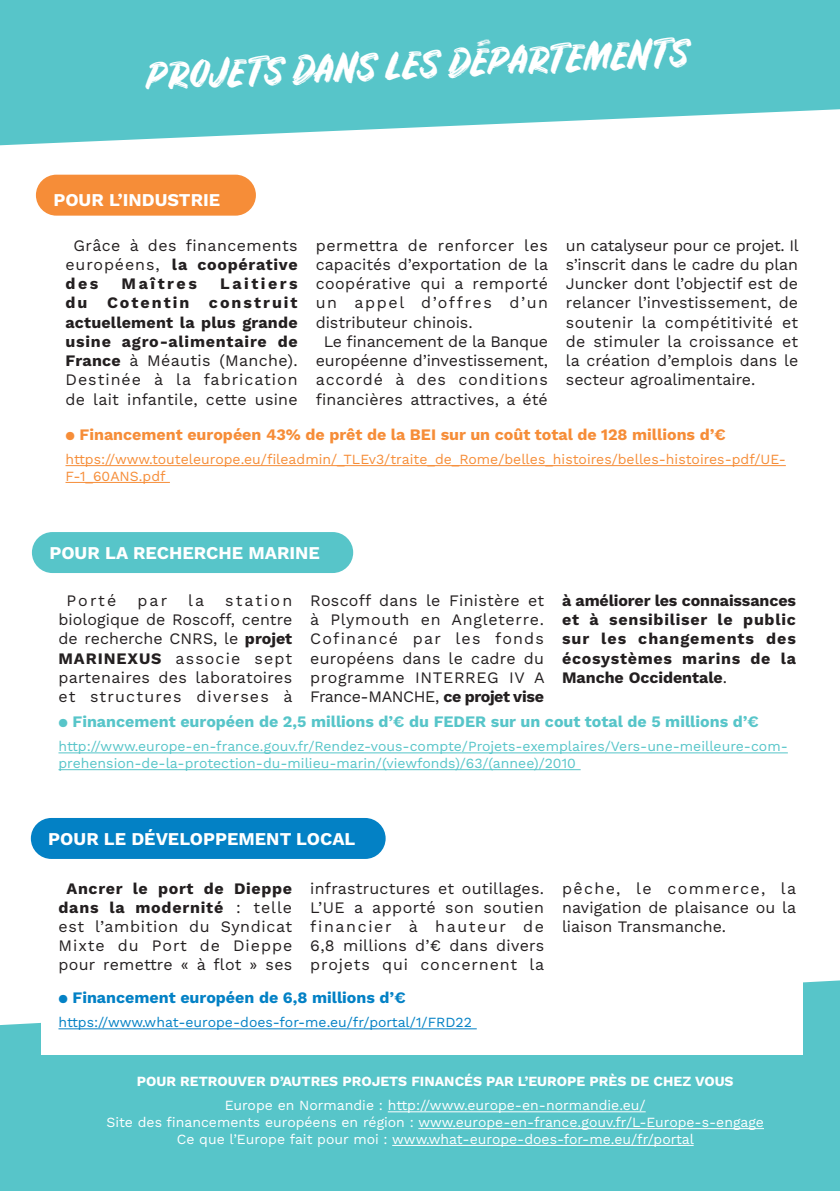
<style>
.page{position:relative;width:840px;height:1191px;background:#fff}
.page>*{position:absolute;margin:0;border:0;box-sizing:border-box;transform-origin:0 0}
.t1{font:36px "Rustico";color:#fff}
.t2{font:700 18px "Work Sans";color:#fff}
.t3{font:16px/19.2px "Work Sans";letter-spacing:.015em;color:#231f20;text-align:justify}
.t4{font:700 16px/19.2px "Work Sans";letter-spacing:.045em;color:#231f20;text-align:justify}
.t5{font:16px/19.2px "Work Sans";letter-spacing:.04em;color:#231f20;text-align:center}
.t6{font:700 16px "Work Sans";color:#57c5c9}
.t7{font:700 16px "Work Sans";color:#f68d38}
.t8{font:16px "Work Sans";letter-spacing:-.005em;color:#231f20}
.t9{font:700 16px "Work Sans";color:#0381c5}
.t10{font:16px "Work Sans";letter-spacing:.035em;color:#231f20}
.t11{font:16px "Work Sans";letter-spacing:-.01em;color:#231f20}
.t12{font:16px "Work Sans";letter-spacing:.055em;color:#231f20}
.t13{font:16px "Work Sans";letter-spacing:.1em;color:#231f20}
.t14{font:14px/16.8px "Work Sans";color:#fff;text-align:center}
.t15{font:14px/16.8px "Work Sans";color:#57c5c9}
.t16{font:14px/16.8px "Work Sans";color:#f68d38}
.t17{font:700 14px "Work Sans";color:#fff}
.t18{font:14px "Work Sans";color:#0381c5}
.s1{font-weight:700}
.s2{font-weight:400}
</style>
<div class="page">
<div style="left:0;top:980px;width:839px;height:211px;background:#57c5c9"></div>
<div style="left:41px;top:872px;width:760px;height:182px;background:#fff"></div>
<svg style="left:0;top:0;width:839px;height:145px;background:#6bcccf"></svg>
<hr style="left:387px;top:1111px;width:258px;height:1px;background:#fff">
<hr style="left:418px;top:1128px;width:345px;height:1px;background:#fff">
<hr style="left:392px;top:1145px;width:301px;height:1px;background:#fff">
<hr style="left:58px;top:1028px;width:418px;height:1px;background:#0381c5">
<hr style="left:58px;top:752px;width:729px;height:1px;background:#57c5c9">
<hr style="left:58px;top:769px;width:522px;height:1px;background:#57c5c9">
<hr style="left:65px;top:465px;width:720px;height:1px;background:#f68d38">
<hr style="left:65px;top:482px;width:105px;height:1px;background:#f68d38">
<img style="left:474px;top:36px;width:21px;height:12px">
<div style="left:36px;top:175px;width:220px;height:41px;background:#f68d38;border-radius:20px"></div>
<div style="left:32px;top:532px;width:321px;height:41px;background:#57c5c9;border-radius:20px"></div>
<div style="left:31px;top:818px;width:354px;height:41px;background:#0381c5;border-radius:20px"></div>
<h1 class="t1" style="left:146px;top:57px;width:543px;rotate:-3deg">projets dans les departements</h1>
<p class="t2" style="left:53px;top:186px;width:26px">Pour</p>
<p class="t2" style="left:109px;top:186px;width:26px">l’indus</p>
<p class="t2" style="left:179px;top:186px;width:22px">trie</p>
<p class="t3" style="left:65px;top:235px;width:233px;text-indent:8px">Grâce à des financements européens, <span class="s1">la coopérative des</span></p>
<p class="t4" style="left:122px;top:274px;width:77px">Maîtres</p>
<p class="t4" style="left:65px;top:274px;width:234px;text-indent:154px">Laitiers du Cotentin construit actuellement la plus grande usine agro-alimentaire de France <span class="s2">à Méautis (Manche).<br>Destinée à la fabrication de lait infantile, cette usine</span></p>
<p class="t10" style="left:315px;top:233px;width:233px">permettra de renforcer les</p>
<p class="t3" style="left:315px;top:254px;width:234px">capacités d’exportation de la</p>
<p class="t3" style="left:315px;top:273px;width:233px">coopérative qui a remporté</p>
<p class="t13" style="left:315px;top:291px;width:234px">un appel d’offres d’un</p>
<p class="t8" style="left:315px;top:310px;width:158px">distributeur chinois.</p>
<p class="t11" style="left:323px;top:329px;width:225px">Le financement de la Banque</p>
<p class="t8" style="left:315px;top:348px;width:234px">européenne d’investissement,</p>
<p class="t12" style="left:315px;top:368px;width:233px">accordé à des conditions</p>
<p class="t3" style="left:315px;top:389px;width:233px">financières attractives, a été</p>
<p class="t3" style="left:565px;top:235px;width:234px">un catalyseur pour ce projet. Il s’inscrit dans le cadre du plan Juncker dont l’objectif est de relancer l’investissement, de soutenir la compétitivité et de stimuler la croissance et la création d’emplois dans le secteur agroalimentaire.</p>
<p class="t7" style="left:65px;top:422px;width:661px">⚫ Financement européen 43% de prêt de la BEI sur un coût total de 128 millions d’€</p>
<p class="t16" style="left:65px;top:450px;width:721px">https://www.touteleurope.eu/fileadmin/_TLEv3/traite_de_Rome/belles_histoires/belles-histoires-pdf/UE-<br>F-1_60ANS.pdf</p>
<p class="t2" style="left:49px;top:539px;width:26px">Pour</p>
<p class="t2" style="left:105px;top:539px;width:41px">la recherche</p>
<p class="t2" style="left:248px;top:539px;width:13px">marine</p>
<p class="t3" style="left:66px;top:590px;width:51px">Porté</p>
<p class="t3" style="left:137px;top:590px;width:31px">par</p>
<p class="t3" style="left:188px;top:590px;width:18px">la</p>
<p class="t3" style="left:58px;top:590px;width:235px;text-indent:166px">station biologique de Roscoff, centre de recherche CNRS, le <span class="s1">projet MARINEXUS</span> associe sept partenaires des laboratoires et structures diverses à</p>
<p class="t3" style="left:310px;top:590px;width:236px">Roscoff dans le Finistère et à Plymouth en Angleterre.<br>Cofinancé par les fonds européens dans le cadre du programme INTERREG IV A France-MANCHE, <span class="s1">ce projet vise</span></p>
<p class="t4" style="left:561px;top:590px;width:235px">à améliorer les connaissances et à sensibiliser le public sur les changements des écosystèmes marins de la Manche Occidentale<span class="s2">.</span></p>
<p class="t6" style="left:58px;top:710px;width:701px">⚫ Financement européen de 2,5 millions d’€ du FEDER sur un cout total de 5 millions d’€</p>
<p class="t15" style="left:58px;top:737px;width:730px">http://www.europe-en-france.gouv.fr/Rendez-vous-compte/Projets-exemplaires/Vers-une-meilleure-com&shy;prehension-de-la-protection-du-milieu-marin/(viewfonds)/63/(annee)/2010</p>
<p class="t2" style="left:48px;top:825px;width:26px">Pour</p>
<p class="t2" style="left:104px;top:825px;width:41px">le développemen</p>
<p class="t2" style="left:279px;top:825px;width:30px">t local</p>
<p class="t5" style="left:58px;top:878px;width:235px"><span class="s1">Ancrer le port de Dieppe dans la modernité</span> : telle est l’ambition du Syndicat<br>Mixte du Port de Dieppe pour remettre « à flot » ses</p>
<p class="t3" style="left:310px;top:878px;width:235px">infrastructures et outillages.<br>L’UE a apporté son soutien financier à hauteur de 6,8 millions d’€ dans divers projets qui concernent la</p>
<p class="t3" style="left:561px;top:878px;width:235px">pêche, le commerce, la navigation de plaisance ou la liaison Transmanche.</p>
<p class="t9" style="left:58px;top:985px;width:348px">⚫ Financement européen de 6,8 millions d’€</p>
<p class="t18" style="left:58px;top:1012px;width:415px">https://www.what-europe-does-for-me.eu/fr/portal/1/FRD22</p>
<p class="t17" style="left:137px;top:1071px;width:21px">Pour</p>
<p class="t17" style="left:180px;top:1071px;width:39px">retrouver</p>
<p class="t17" style="left:270px;top:1071px;width:51px">d’autres</p>
<p class="t17" style="left:342px;top:1071px;width:11px">pro</p>
<p class="t17" style="left:371px;top:1071px;width:50px">jets financés</p>
<p class="t17" style="left:486px;top:1071px;width:10px">par</p>
<p class="t17" style="left:517px;top:1071px;width:30px">l’Europe</p>
<p class="t17" style="left:589px;top:1071px;width:10px">près</p>
<p class="t17" style="left:630px;top:1071px;width:34px">de chez</p>
<p class="t17" style="left:694px;top:1071px;width:11px">vous</p>
<p class="t14" style="left:106px;top:1096px;width:658px">Europe en Normandie : http://www.europe-en-normandie.eu/<br>Site des financements européens en région : www.europe-en-france.gouv.fr/L-Europe-s-engage<br>Ce que l’Europe fait pour moi : www.what-europe-does-for-me.eu/fr/portal</p>
</div>
